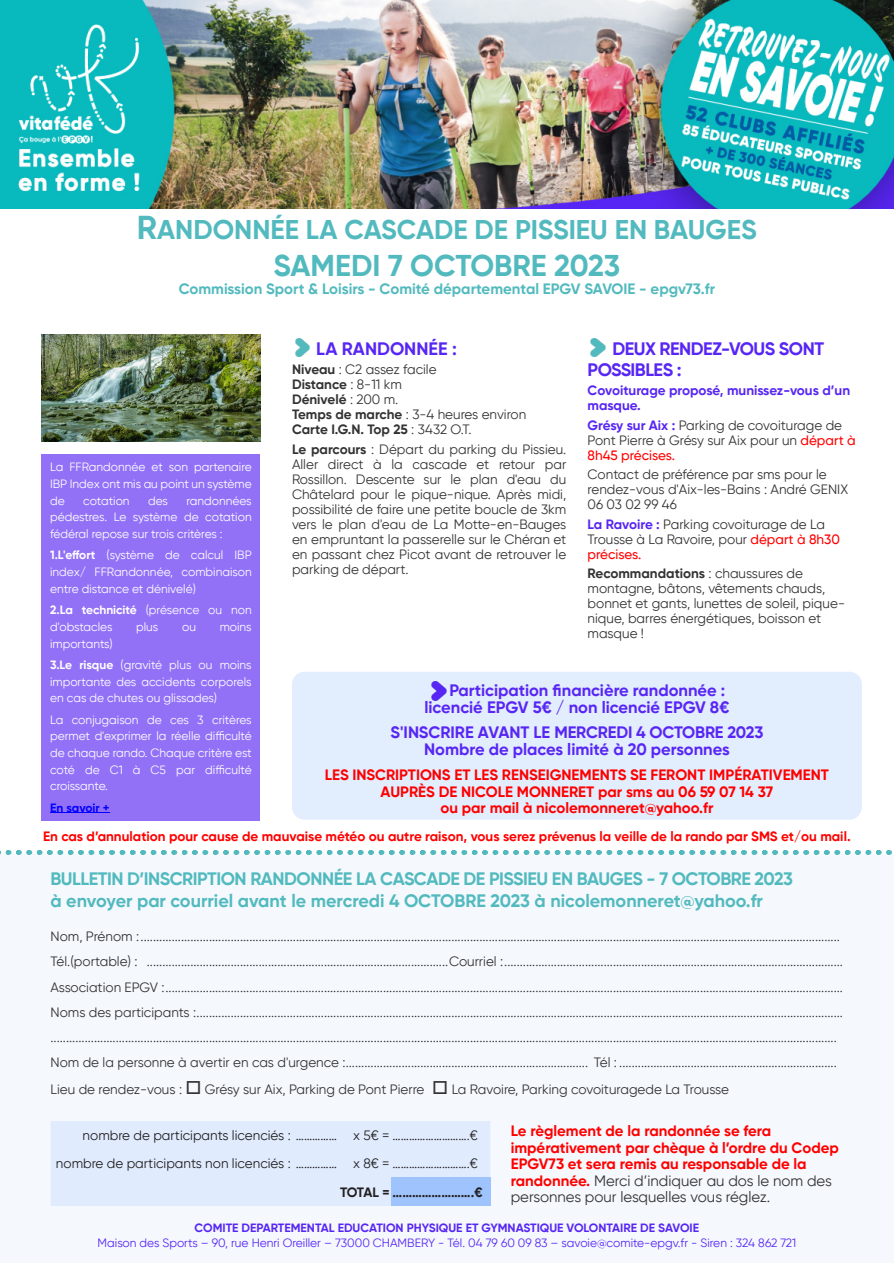
<style>
.page{position:relative;width:894px;height:1263px;background:#fff}
.page>*{position:absolute;margin:0;border:0;box-sizing:border-box;transform-origin:0 0}
.t1{font:700 30px "Gilroy";color:#52babe}
.t2{font:700 27px "Gilroy";color:#52babe}
.t3{font:700 18px/22.4px "Gilroy";letter-spacing:-.025em;color:#52babe}
.t4{font:700 18px/21px "Gilroy";letter-spacing:-.025em;color:#5826f4}
.t5{font:700 18px "Gilroy";color:#5826f4}
.t6{font:700 16.5px/16.5px "Gilroy";color:#5826f4;text-align:right}
.t7{font:700 15px/16.5px "Gilroy";color:#f00;text-align:center}
.t8{font:700 15px "Gilroy";color:#52babe}
.t9{font:13.5px/15px "Gilroy";color:#333}
.t10{font:700 13.5px "Gilroy";color:#f00}
.t11{font:13.5px/28.3px "Gilroy";color:#231f20;text-align:right}
.t12{font:700 13.5px/15px "Gilroy";color:#5826f4}
.t13{font:700 13.5px "Gilroy";letter-spacing:-.04em;color:#231f20}
.t14{font:12px/16.8px "Gilroy";color:#fff;text-align:justify}
.t15{font:12px "Gilroy";color:#5826f4}
.t16{font:700 12px "Gilroy";color:#5826f4}
.t17{font:700 12px "Gilroy";color:#00f}
.s1{font-size:33px}
.s2{font-weight:700}
.s3{font-weight:700;color:#5826f4}
.s4{font-weight:500;color:#f00}
.s5{font-weight:400;color:#333}
</style>
<div class="page">
<div style="left:0;top:854px;width:893px;height:409px;background:#f5f9fe"></div>
<div style="left:292px;top:672px;width:569px;height:148px;background:#e2edfe;border-radius:13px"></div>
<img style="left:431px;top:681px;width:15px;height:19px">
<img style="left:295px;top:338px;width:14px;height:19px">
<img style="left:590px;top:338px;width:15px;height:19px">
<div style="left:42px;top:454px;width:218px;height:366px;background:#9271f7"></div>
<hr style="left:50px;top:813px;width:59px;height:1px;background:#00f">
<img style="left:42px;top:334px;width:218px;height:107px">
<div style="left:51px;top:1121px;width:439px;height:85px;background:#e0ecfe"></div>
<div style="left:391px;top:1178px;width:99px;height:28px;background:#9fc3fc"></div>
<img style="left:0;top:0;width:893px;height:209px">
<svg style="left:0;top:850px;width:892px;height:5px"></svg>
<h2 class="t2" style="left:137px;top:218px;width:621px"><span class="s1">R</span>ANDONNÉE LA CASCADE DE PISSIEU EN BAUGES</h2>
<h1 class="t1" style="left:273px;top:253px;width:348px">SAMEDI 7 OCTOBRE 2023</h1>
<p class="t8" style="left:179px;top:283px;width:537px">Commission Sport &amp; Loisirs - Comité départemental EPGV SAVOIE - epgv73.fr</p>
<p class="t14" style="left:50px;top:459px;width:203px">La FFRandonnée et son partenaire IBP Index ont mis au point un système de</p>
<p class="t14" style="left:83px;top:493px;width:48px">cotation</p>
<p class="t14" style="left:148px;top:493px;width:21px">des</p>
<p class="t14" style="left:50px;top:493px;width:203px;text-indent:136px">randonnées pédestres. Le système de cotation fédéral repose sur trois critères :</p>
<p class="t14" style="left:50px;top:548px;width:203px"><span class="s2">1.L'effort</span> (système de calcul IBP index/ FFRandonnée, combinaison entre distance et dénivelé)</p>
<p class="t14" style="left:50px;top:602px;width:203px"><span class="s2">2.La technicité</span> (présence ou non d'obstacles</p>
<p class="t14" style="left:136px;top:619px;width:24px">plus</p>
<p class="t14" style="left:182px;top:619px;width:15px">ou</p>
<p class="t14" style="left:219px;top:619px;width:34px">moins</p>
<p class="t14" style="left:50px;top:634px;width:203px;line-height:21.3px">importants)<br><span class="s2">3.Le risque</span> (gravité plus ou moins</p>
<p class="t14" style="left:50px;top:674px;width:203px">importante des accidents corporels en cas de chutes ou glissades)</p>
<p class="t14" style="left:50px;top:712px;width:203px">La conjugaison de ces 3 critères permet d'exprimer la réelle difficulté de chaque rando. Chaque critère est coté de C1 à C5 par difficulté croissante.</p>
<p class="t17" style="left:50px;top:802px;width:61px">En savoir +</p>
<h3 class="t5" style="left:316px;top:341px;width:142px">LA RANDONNÉE :</h3>
<p class="t9" style="left:292px;top:363px;width:236px"><span class="s2">Niveau</span> : C2 assez facile<br><span class="s2">Distance</span> : 8-11 km<br><span class="s2">Dénivelé</span> : 200 m.<br><span class="s2">Temps de marche</span> : 3-4 heures environ<br><span class="s2">Carte I.G.N. Top 25</span> : 3432 O.T.</p>
<p class="t9" style="left:292px;top:442px;width:276px;text-align:justify"><span class="s2">Le parcours</span> : Départ du parking du Pissieu.<br>Aller direct à la cascade et retour par Rossillon. Descente sur le plan d'eau du Châtelard pour le pique-nique. Après midi, possibilité de faire une petite boucle de 3km vers le plan d'eau de La Motte-en-Bauges en empruntant la passerelle sur le Chéran et en passant chez Picot avant de retrouver le parking de départ.</p>
<h3 class="t4" style="left:587px;top:339px;width:238px;text-indent:25px">DEUX RENDEZ-VOUS SONT<br>POSSIBLES :</h3>
<p class="t12" style="left:587px;top:384px;width:264px">Covoiturage proposé, munissez-vous d’un masque.</p>
<p class="t9" style="left:587px;top:418px;width:269px"><span class="s3">Grésy sur Aix :</span> Parking de covoiturage de<br>Pont Pierre à Grésy sur Aix pour un <span class="s4">départ à<br>8h45 précises.</span></p>
<p class="t9" style="left:587px;top:468px;width:262px">Contact de préférence par sms pour le rendez-vous d'Aix-les-Bains : André GENIX<br>06 03 02 99 46</p>
<p class="t9" style="left:587px;top:517px;width:254px"><span class="s3">La Ravoire :</span> Parking covoiturage de La<br>Trousse à La Ravoire, pour <span class="s4">départ à 8h30 précises.</span></p>
<p class="t9" style="left:587px;top:567px;width:259px"><span class="s2">Recommandations</span> : chaussures de montagne, bâtons, vêtements chauds, bonnet et gants, lunettes de soleil, pique&shy;nique, barres énergétiques, boisson et masque !</p>
<p class="t6" style="left:424px;top:683px;width:306px">Participation financière randonnée : licencié EPGV 5€ / non licencié EPGV 8€</p>
<p class="t6" style="left:390px;top:725px;width:374px;text-align:center">S'INSCRIRE AVANT LE MERCREDI 4 OCTOBRE 2023<br>Nombre de places limité à 20 personnes</p>
<p class="t7" style="left:325px;top:768px;width:505px">LES INSCRIPTIONS ET LES RENSEIGNEMENTS SE FERONT IMPÉRATIVEMENT<br>AUPRÈS DE NICOLE MONNERET par sms au 06 59 07 14 37<br>ou par mail à nicolemonneret@yahoo.fr</p>
<p class="t10" style="left:43px;top:831px;width:808px">En cas d’annulation pour cause de mauvaise météo ou autre raison, vous serez prévenus la veille de la rando par SMS et/ou mail.</p>
<h3 class="t3" style="left:50px;top:869px;width:743px">BULLETIN D’INSCRIPTION RANDONNÉE LA CASCADE DE PISSIEU EN BAUGES - 7 OCTOBRE 2023 à envoyer par courriel avant le mercredi 4 OCTOBRE 2023 à nicolemonneret@yahoo.fr</h3>
<p class="t9" style="left:50px;top:925px;width:793px;line-height:25.2px">Nom, Prénom :.................................................................................................................................................................................................................................<br>Tél.(portable) : .................................................................................................Courriel :.............................................................................................................<br>Association EPGV :..........................................................................................................................................................................................................................<br>Noms des participants :................................................................................................................................................................................................................ .............................................................................................................................................................................................................................................................<br>Nom de la personne à avertir en cas d'urgence :.............................................................................. Tél : ......................................................................</p>
<p class="t9" style="left:50px;top:1083px;width:133px">Lieu de rendez-vous :</p>
<p class="t9" style="left:205px;top:1083px;width:221px">Grésy sur Aix, Parking de Pont Pierre</p>
<p class="t9" style="left:451px;top:1083px;width:279px">La Ravoire, Parking covoituragede La Trousse</p>
<p class="t7" style="left:510px;top:1124px;width:329px;text-align:left">Le règlement de la randonnée se fera impérativement par chèque à l’ordre du Codep EPGV73 et sera remis au responsable de la randonnée. <span class="s5">Merci d’indiquer au dos le nom des personnes pour lesquelles vous réglez.</span></p>
<p class="t11" style="left:56px;top:1122px;width:423px">nombre de participants licenciés : …………… x 5€ = ……………………….€ nombre de participants non licenciés : …………… x 8€ = ……………………….€</p>
<p class="t13" style="left:340px;top:1186px;width:144px">TOTAL = …………………….€</p>
<p class="t16" style="left:194px;top:1223px;width:506px">COMITE DEPARTEMENTAL EDUCATION PHYSIQUE ET GYMNASTIQUE VOLONTAIRE DE SAVOIE</p>
<p class="t15" style="left:98px;top:1238px;width:699px">Maison des Sports – 90, rue Henri Oreiller – 73000 CHAMBERY - Tél. 04 79 60 09 83 – savoie@comite-epgv.fr - Siren : 324 862 721</p>
</div>
